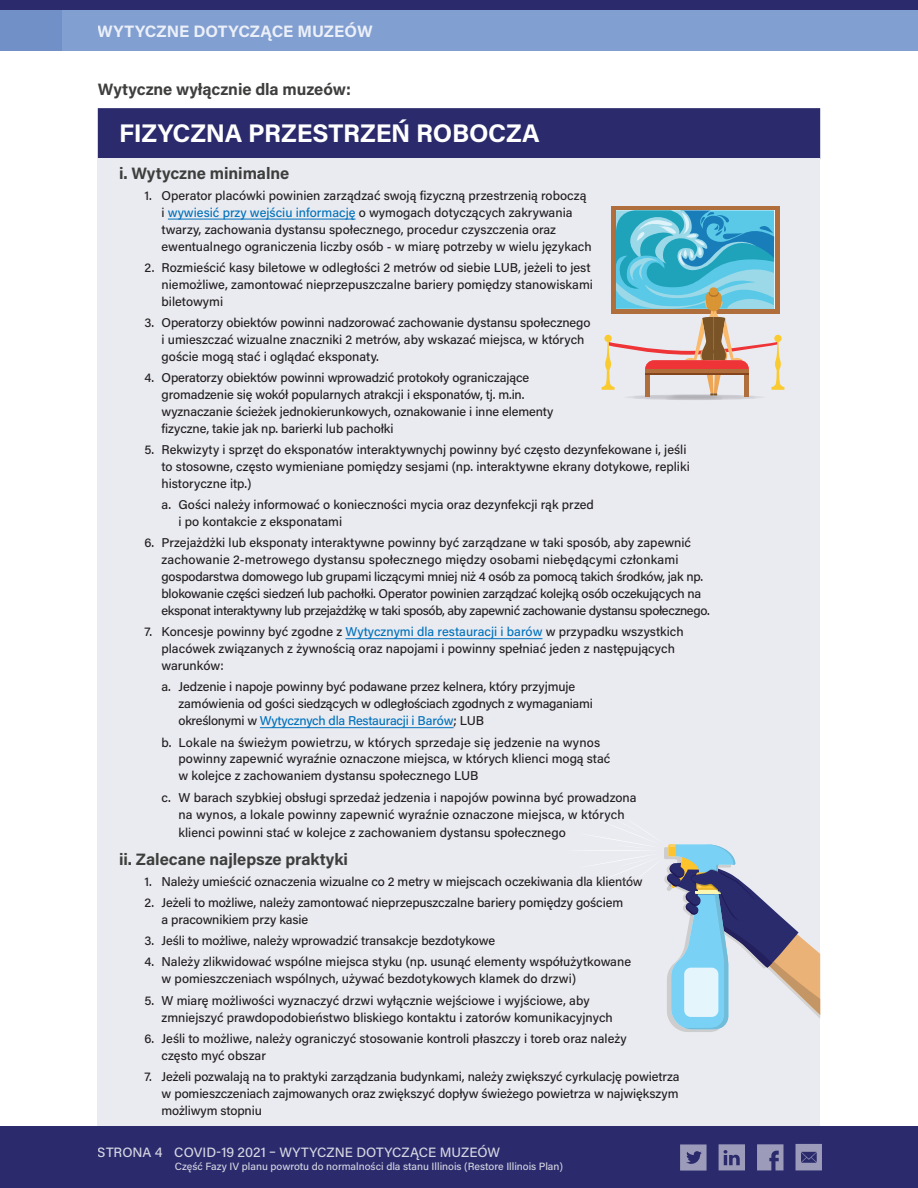
<style>
.page{position:relative;width:918px;height:1188px;background:#fff}
.page>*{position:absolute;margin:0;border:0;box-sizing:border-box;transform-origin:0 0}
.t1{font:700 25.5px "Acumin Pro";letter-spacing:-.01em;color:#fff}
.t2{font:700 16.5px "Acumin Pro";letter-spacing:-.005em;color:#3e3f3d}
.t3{font:700 16.5px "Acumin Pro";color:#fff}
.t4{font:500 13.5px "Acumin Pro";color:#fff}
.t5{font:500 12.75px/17px "Acumin Pro";color:#231f20}
.t6{font:500 12.75px/17px "Acumin Pro";letter-spacing:-.02em;color:#231f20}
.t7{font:500 10.5px "Acumin Pro";color:#fff}
.s1{color:#0072bc}
</style>
<div class="page">
<div style="left:98px;top:108px;width:722px;height:51px;background:#2a2a6c"></div>
<div style="left:98px;top:158px;width:722px;height:25px;background:#eaebf1"></div>
<div style="left:98px;top:178px;width:722px;height:85px;background:#eaebf1"></div>
<hr style="left:168px;top:219px;width:188px;height:1px;background:#0072bc">
<div style="left:98px;top:250px;width:722px;height:68px;background:#eaebf1"></div>
<div style="left:98px;top:305px;width:722px;height:68px;background:#eaebf1"></div>
<div style="left:98px;top:360px;width:722px;height:85px;background:#eaebf1"></div>
<div style="left:98px;top:432px;width:722px;height:68px;background:#eaebf1"></div>
<div style="left:98px;top:487px;width:722px;height:51px;background:#eaebf1"></div>
<div style="left:98px;top:525px;width:722px;height:102px;background:#eaebf1"></div>
<div style="left:98px;top:614px;width:722px;height:68px;background:#eaebf1"></div>
<hr style="left:345px;top:638px;width:198px;height:1px;background:#0072bc">
<div style="left:98px;top:669px;width:722px;height:68px;background:#eaebf1"></div>
<hr style="left:260px;top:727px;width:194px;height:1px;background:#0072bc">
<div style="left:98px;top:733px;width:722px;height:59px;background:#eaebf1"></div>
<div style="left:98px;top:780px;width:722px;height:69px;background:#eaebf1"></div>
<div style="left:98px;top:836px;width:722px;height:33px;background:#eaebf1"></div>
<div style="left:98px;top:864px;width:722px;height:34px;background:#eaebf1"></div>
<div style="left:98px;top:885px;width:722px;height:51px;background:#eaebf1"></div>
<div style="left:98px;top:923px;width:722px;height:34px;background:#eaebf1"></div>
<div style="left:98px;top:944px;width:722px;height:51px;background:#eaebf1"></div>
<div style="left:98px;top:982px;width:722px;height:51px;background:#eaebf1"></div>
<div style="left:98px;top:1021px;width:722px;height:51px;background:#eaebf1"></div>
<div style="left:98px;top:1059px;width:722px;height:85px;background:#eaebf1"></div>
<svg style="left:591px;top:830px;width:229px;height:202px"></svg>
<svg style="left:622px;top:394px;width:145px;height:6px"></svg>
<div style="left:611px;top:206px;width:169px;height:107px;background:#b06e3d"></div>
<svg style="left:602px;top:210px;width:182px;height:186px"></svg>
<div style="left:645px;top:369px;width:104px;height:5px;background:#b06e3d"></div>
<hr style="left:645px;top:373px;width:4px;height:24px;background:#b06e3d">
<hr style="left:745px;top:373px;width:4px;height:24px;background:#b06e3d">
<hr style="left:645px;top:374px;width:104px;height:1px;background:#84451d">
<div style="left:0;top:0;width:918px;height:10px;background:#2a2a6c"></div>
<div style="left:0;top:10px;width:918px;height:41px;background:#829fd2"></div>
<div style="left:0;top:10px;width:61px;height:41px;background:#7290c8"></div>
<div style="left:0;top:1127px;width:918px;height:61px;background:#2a2a6c"></div>
<svg style="left:680px;top:1144px;width:27px;height:27px"></svg>
<svg style="left:757px;top:1144px;width:26px;height:26px"></svg>
<svg style="left:719px;top:1144px;width:26px;height:26px"></svg>
<svg style="left:796px;top:1144px;width:26px;height:26px"></svg>
<p class="t3" style="left:98px;top:19px;width:276px">WYTYCZNE DOTYCZĄCE MUZEÓW</p>
<p class="t2" style="left:98px;top:78px;width:255px">Wytyczne wyłącznie dla muzeów:</p>
<h1 class="t1" style="left:119px;top:115px;width:422px">FIZYCZNA PRZESTRZEŃ ROBOCZA</h1>
<p class="t2" style="left:119px;top:161px;width:172px">i. Wytyczne minimalne</p>
<p class="t5" style="left:162px;top:186px;width:432px;text-indent:-17px">1. Operator placówki powinien zarządzać swoją fizyczną przestrzenią roboczą i <span class="s1">wywiesić przy wejściu informację</span> o wymogach dotyczących zakrywania twarzy, zachowania dystansu społecznego, procedur czyszczenia oraz ewentualnego ograniczenia liczby osób - w miarę potrzeby w wielu językach</p>
<p class="t5" style="left:162px;top:258px;width:433px;text-indent:-17px">2. Rozmieścić kasy biletowe w odległości 2 metrów od siebie LUB, jeżeli to jest niemożliwe, zamontować nieprzepuszczalne bariery pomiędzy stanowiskami biletowymi</p>
<p class="t5" style="left:162px;top:314px;width:431px;text-indent:-17px">3. Operatorzy obiektów powinni nadzorować zachowanie dystansu społecznego i umieszczać wizualne znaczniki 2 metrów, aby wskazać miejsca, w których goście mogą stać i oglądać eksponaty.</p>
<p class="t5" style="left:162px;top:369px;width:393px;text-indent:-17px">4. Operatorzy obiektów powinni wprowadzić protokoły ograniczające gromadzenie się wokół popularnych atrakcji i eksponatów, tj. m.in. wyznaczanie ścieżek jednokierunkowych, oznakowanie i inne elementy fizyczne, takie jak np. barierki lub pachołki</p>
<p class="t5" style="left:162px;top:441px;width:530px;text-indent:-17px">5. Rekwizyty i sprzęt do eksponatów interaktywnychj powinny być często dezynfekowane i, jeśli to stosowne, często wymieniane pomiędzy sesjami (np. interaktywne ekrany dotykowe, repliki historyczne itp.)</p>
<p class="t5" style="left:179px;top:496px;width:417px;text-indent:-17px">a. Gości należy informować o konieczności mycia oraz dezynfekcji rąk przed i po kontakcie z eksponatami</p>
<p class="t6" style="left:162px;top:534px;width:550px;text-indent:-17px">6. Przejażdżki lub eksponaty interaktywne powinny być zarządzane w taki sposób, aby zapewnić zachowanie 2-metrowego dystansu społecznego między osobami niebędącymi członkami gospodarstwa domowego lub grupami liczącymi mniej niż 4 osób za pomocą takich środków, jak np. blokowanie części siedzeń lub pachołki. Operator powinien zarządzać kolejką osób oczekujących na eksponat interaktywny lub przejażdżkę w taki sposób, aby zapewnić zachowanie dystansu społecznego.</p>
<p class="t5" style="left:162px;top:623px;width:524px;text-indent:-17px">7. Koncesje powinny być zgodne z <span class="s1">Wytycznymi dla restauracji i barów</span> w przypadku wszystkich placówek związanych z żywnością oraz napojami i powinny spełniać jeden z następujących warunków:</p>
<p class="t5" style="left:179px;top:678px;width:416px;text-indent:-17px">a. Jedzenie i napoje powinny być podawane przez kelnera, który przyjmuje zamówienia od gości siedzących w odległościach zgodnych z wymaganiami określonymi w <span class="s1">Wytycznych dla Restauracji i Barów</span>; LUB</p>
<p class="t5" style="left:179px;top:733px;width:433px;text-indent:-17px">b. Lokale na świeżym powietrzu, w których sprzedaje się jedzenie na wynos powinny zapewnić wyraźnie oznaczone miejsca, w których klienci mogą stać w kolejce z zachowaniem dystansu społecznego LUB</p>
<p class="t5" style="left:179px;top:788px;width:459px;line-height:17.4px;text-indent:-17px">c. W barach szybkiej obsługi sprzedaż jedzenia i napojów powinna być prowadzona na wynos, a lokale powinny zapewnić wyraźnie oznaczone miejsca, w których klienci powinni stać w kolejce z zachowaniem dystansu społecznego</p>
<p class="t2" style="left:119px;top:847px;width:230px">ii. Zalecane najlepsze praktyki</p>
<p class="t5" style="left:145px;top:872px;width:500px">1. Należy umieścić oznaczenia wizualne co 2 metry w miejscach oczekiwania dla klientów</p>
<p class="t5" style="left:162px;top:894px;width:463px;text-indent:-17px">2. Jeżeli to możliwe, należy zamontować nieprzepuszczalne bariery pomiędzy gościem a pracownikiem przy kasie</p>
<p class="t5" style="left:145px;top:932px;width:352px">3. Jeśli to możliwe, należy wprowadzić transakcje bezdotykowe</p>
<p class="t5" style="left:162px;top:953px;width:471px;text-indent:-17px">4. Należy zlikwidować wspólne miejsca styku (np. usunąć elementy współużytkowane w pomieszczeniach wspólnych, używać bezdotykowych klamek do drzwi)</p>
<p class="t5" style="left:162px;top:991px;width:453px;text-indent:-17px">5. W miarę możliwości wyznaczyć drzwi wyłącznie wejściowe i wyjściowe, aby zmniejszyć prawdopodobieństwo bliskiego kontaktu i zatorów komunikacyjnych</p>
<p class="t5" style="left:162px;top:1029px;width:467px;text-indent:-17px">6. Jeśli to możliwe, należy ograniczyć stosowanie kontroli płaszczy i toreb oraz należy często myć obszar</p>
<p class="t5" style="left:162px;top:1067px;width:520px;text-align:justify;text-indent:-17px">7. Jeżeli pozwalają na to praktyki zarządzania budynkami, należy zwiększyć cyrkulację powietrza w pomieszczeniach zajmowanych oraz zwiększyć dopływ świeżego powietrza w największym możliwym stopniu</p>
<p class="t4" style="left:98px;top:1143px;width:404px">STRONA 4 COVID-19 2021 – WYTYCZNE DOTYCZĄCE MUZEÓW</p>
<p class="t7" style="left:175px;top:1159px;width:390px">Część Fazy IV planu powrotu do normalności dla stanu Illinois (Restore Illinois Plan)</p>
</div>
